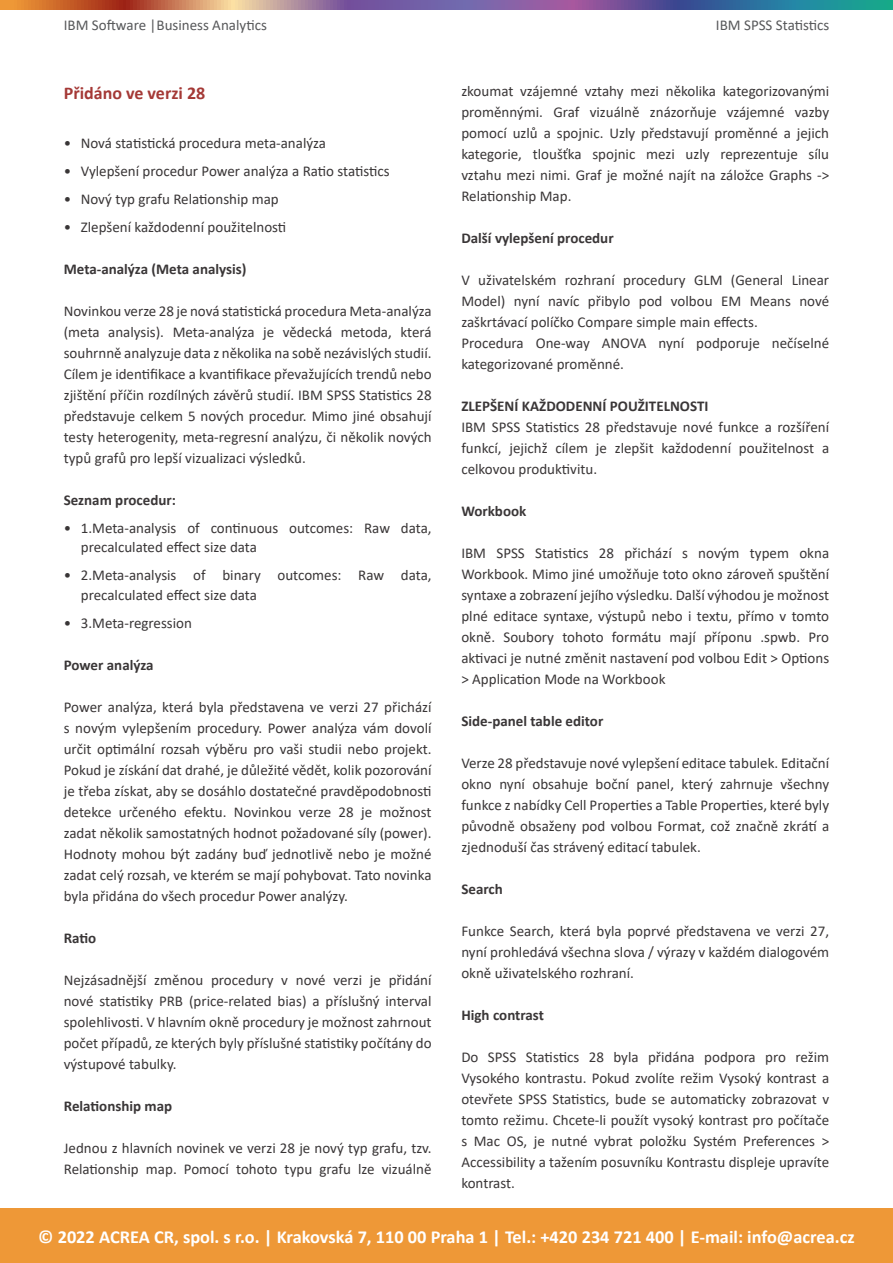
<style>
.page{position:relative;width:893px;height:1263px;background:#fff}
.page>*{position:absolute;margin:0;border:0;box-sizing:border-box;transform-origin:0 0}
.t1{font:700 18.3px "Calibri";color:#fff}
.t2{font:700 18px "Calibri";color:#9a221f}
.t3{font:15px/21px "Calibri";color:#231f20;text-align:justify}
.t4{font:700 15px "Calibri";color:#231f20}
.t5{font:15px "Calibri";color:#57585a}
</style>
<div class="page">
<div style="left:0;top:1209px;width:893px;height:54px;background:#ee9837"></div>
<svg style="left:0;top:0;width:893px;height:9px;background:#827085"></svg>
<p class="t5" style="left:64px;top:14px;width:205px">IBM Software |Business Analytics</p>
<p class="t5" style="left:716px;top:14px;width:115px">IBM SPSS Statistics</p>
<p class="t2" style="left:64px;top:80px;width:143px">Přidáno ve verzi 28</p>
<p class="t3" style="left:64px;top:132px;width:264px">• Nová statistická procedura meta-analýza</p>
<p class="t3" style="left:64px;top:160px;width:327px">• Vylepšení procedur Power analýza a Ratio statistics</p>
<p class="t3" style="left:64px;top:188px;width:217px">• Nový typ grafu Relationship map</p>
<p class="t3" style="left:64px;top:216px;width:224px">• Zlepšení každodenní použitelnosti</p>
<p class="t4" style="left:64px;top:258px;width:184px">Meta-analýza (Meta analysis)</p>
<p class="t3" style="left:64px;top:300px;width:369px">Novinkou verze 28 je nová statistická procedura Meta-analýza (meta analysis). Meta-analýza je vědecká metoda, která souhrnně analyzuje data z několika na sobě nezávislých studií.<br>Cílem je identifikace a kvantifikace převažujících trendů nebo zjištění příčin rozdílných závěrů studií. IBM SPSS Statistics 28 představuje celkem 5 nových procedur. Mimo jiné obsahují testy heterogenity, meta-regresní analýzu, či několik nových typů grafů pro lepší vizualizaci výsledků.</p>
<p class="t4" style="left:64px;top:489px;width:114px">Seznam procedur:</p>
<p class="t3" style="left:81px;top:517px;width:352px;line-height:19.5px;text-indent:-17px">• 1.Meta-analysis of continuous outcomes: Raw data, precalculated effect size data</p>
<p class="t3" style="left:81px;top:565px;width:352px;line-height:19.5px;text-indent:-17px">• 2.Meta-analysis of binary outcomes: Raw data, precalculated effect size data</p>
<p class="t3" style="left:64px;top:612px;width:130px">• 3.Meta-regression</p>
<p class="t4" style="left:64px;top:654px;width:91px">Power analýza</p>
<p class="t3" style="left:64px;top:696px;width:369px">Power analýza, která byla představena ve verzi 27 přichází s novým vylepšením procedury. Power analýza vám dovolí určit optimální rozsah výběru pro vaši studii nebo projekt.<br>Pokud je získání dat drahé, je důležité vědět, kolik pozorování je třeba získat, aby se dosáhlo dostatečné pravděpodobnosti detekce určeného efektu. Novinkou verze 28 je možnost zadat několik samostatných hodnot požadované síly (power).<br>Hodnoty mohou být zadány buď jednotlivě nebo je možné zadat celý rozsah, ve kterém se mají pohybovat. Tato novinka byla přidána do všech procedur Power analýzy.</p>
<p class="t4" style="left:64px;top:927px;width:34px">Ratio</p>
<p class="t3" style="left:64px;top:969px;width:369px">Nejzásadnější změnou procedury v nové verzi je přidání nové statistiky PRB (price-related bias) a příslušný interval spolehlivosti. V hlavním okně procedury je možnost zahrnout počet případů, ze kterých byly příslušné statistiky počítány do výstupové tabulky.</p>
<p class="t4" style="left:64px;top:1095px;width:110px">Relationship map</p>
<p class="t3" style="left:64px;top:1137px;width:369px">Jednou z hlavních novinek ve verzi 28 je nový typ grafu, tzv.<br>Relationship map. Pomocí tohoto typu grafu lze vizuálně</p>
<p class="t3" style="left:461px;top:80px;width:369px">zkoumat vzájemné vztahy mezi několika kategorizovanými proměnnými. Graf vizuálně znázorňuje vzájemné vazby pomocí uzlů a spojnic. Uzly představují proměnné a jejich kategorie, tloušťka spojnic mezi uzly reprezentuje sílu vztahu mezi nimi. Graf je možné najít na záložce Graphs -&gt; Relationship Map.</p>
<p class="t4" style="left:461px;top:228px;width:154px">Další vylepšení procedur</p>
<p class="t3" style="left:461px;top:269px;width:369px;text-align:left">V uživatelském rozhraní procedury GLM (General Linear Model) nyní navíc přibylo pod volbou EM Means nové zaškrtávací políčko Compare simple main effects.<br>Procedura One-way ANOVA nyní podporuje nečíselné kategorizované proměnné.</p>
<p class="t4" style="left:461px;top:396px;width:249px">ZLEPŠENÍ KAŽDODENNÍ POUŽITELNOSTI</p>
<p class="t3" style="left:461px;top:416px;width:369px">IBM SPSS Statistics 28 představuje nové funkce a rozšíření funkcí, jejichž cílem je zlepšit každodenní použitelnost a celkovou produktivitu.</p>
<p class="t4" style="left:461px;top:501px;width:66px">Workbook</p>
<p class="t3" style="left:461px;top:542px;width:369px">IBM SPSS Statistics 28 přichází s novým typem okna Workbook. Mimo jiné umožňuje toto okno zároveň spuštění syntaxe a zobrazení jejího výsledku. Další výhodou je možnost plné editace syntaxe, výstupů nebo i textu, přímo v tomto okně. Soubory tohoto formátu mají příponu .spwb. Pro aktivaci je nutné změnit nastavení pod volbou Edit &gt; Options &gt; Application Mode na Workbook</p>
<p class="t4" style="left:461px;top:711px;width:143px">Side-panel table editor</p>
<p class="t3" style="left:461px;top:752px;width:369px">Verze 28 představuje nové vylepšení editace tabulek. Editační okno nyní obsahuje boční panel, který zahrnuje všechny funkce z nabídky Cell Properties a Table Properties, které byly původně obsaženy pod volbou Format, což značně zkrátí a zjednoduší čas strávený editací tabulek.</p>
<p class="t4" style="left:461px;top:879px;width:43px">Search</p>
<p class="t3" style="left:461px;top:920px;width:369px">Funkce Search, která byla poprvé představena ve verzi 27, nyní prohledává všechna slova / výrazy v každém dialogovém okně uživatelského rozhraní.</p>
<p class="t4" style="left:461px;top:1005px;width:84px">High contrast</p>
<p class="t3" style="left:461px;top:1046px;width:369px">Do SPSS Statistics 28 byla přidána podpora pro režim Vysokého kontrastu. Pokud zvolíte režim Vysoký kontrast a otevřete SPSS Statistics, bude se automaticky zobrazovat v tomto režimu. Chcete-li použít vysoký kontrast pro počítače s Mac OS, je nutné vybrat položku Systém Preferences &gt; Accessibility a tažením posuvníku Kontrastu displeje upravíte kontrast.</p>
<p class="t1" style="left:38px;top:1224px;width:818px">© 2022 ACREA CR, spol. s r.o. | Krakovská 7, 110 00 Praha 1 | Tel.: +420 234 721 400 | E-mail: info@acrea.cz</p>
</div>
